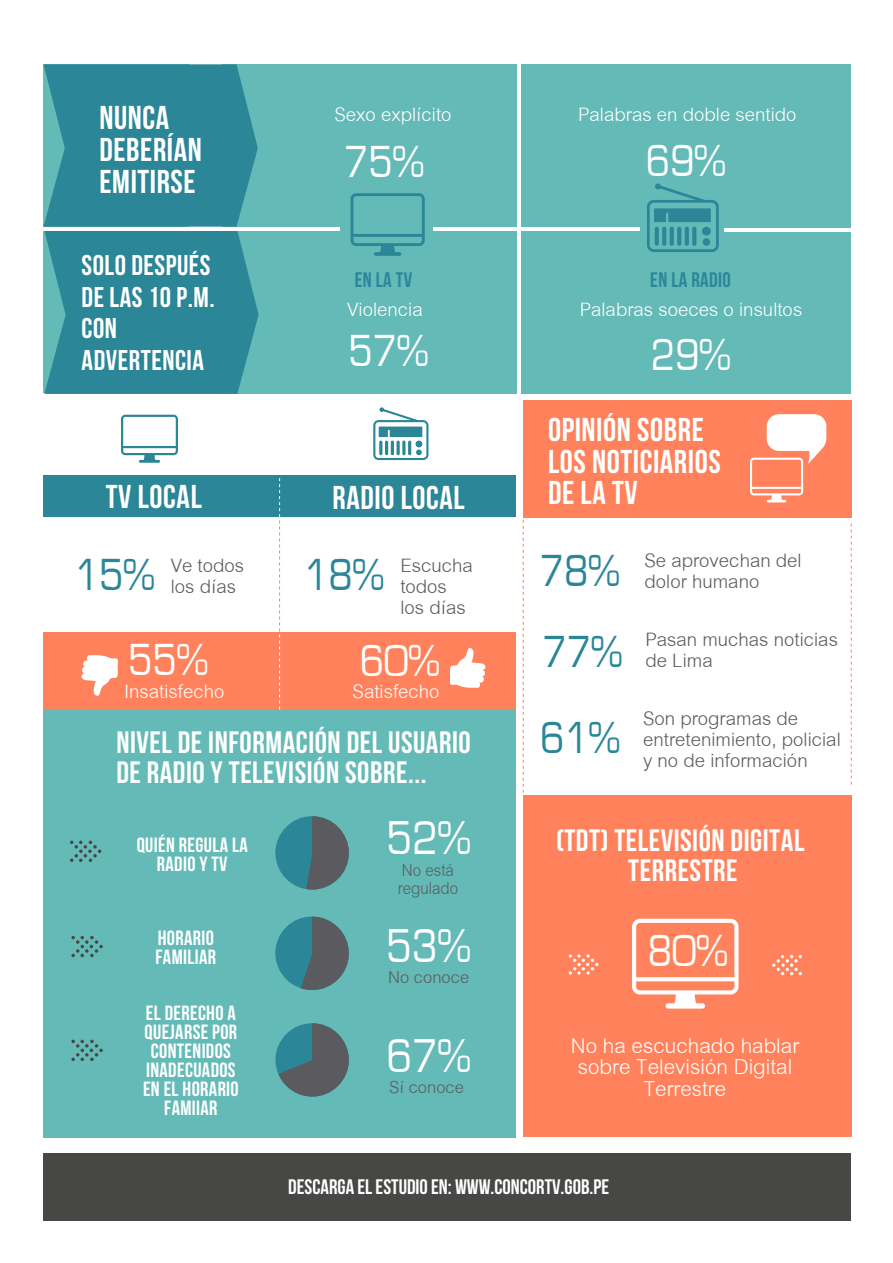
<style>
.page{position:relative;width:893px;height:1263px;background:#fff}
.page>*{position:absolute;margin:0;border:0;box-sizing:border-box;transform-origin:0 0}
.t1{font:43.8px "Eurasia Normal";color:#fff}
.t2{font:41.55px "Eurasia Normal";color:#fff}
.t3{font:41.55px "Eurasia Normal";color:#2b8698}
.t4{font:33px/31.5px "Bebas Neue";letter-spacing:.02em;color:#fff}
.t5{font:31.5px "Cordia New";color:#fff}
.t6{font:30.9px/29.5px "Bebas Neue";letter-spacing:.02em;color:#fff;text-align:center}
.t7{font:28.5px/31.5px "Bebas Neue";letter-spacing:.02em;color:#fff}
.t8{font:28.35px/21px "Cordia New";color:#5b5b5f}
.t9{font:28.35px "Cordia New";color:#fff}
.t10{font:25.35px "Cordia New";color:#5b5b5f}
.t11{font:25.35px/18.8px "Cordia New";color:#5b5b5f;scale:.91 1}
.t12{font:21px "Bebas Neue";color:#fff}
.t13{font:21px "Bebas Neue";letter-spacing:.02em;color:#2b8698}
.t14{font:20.55px/19px "Bebas Neue";letter-spacing:.02em;color:#fff;text-align:center}
.s1{font-family:"Eurasia Normal";font-size:41.55px;color:#2b8698}
</style>
<div class="page">
<div style="left:43px;top:632px;width:473px;height:77px;background:#ff825c"></div>
<div style="left:523px;top:400px;width:328px;height:117px;background:#ff825c"></div>
<div style="left:43px;top:1153px;width:808px;height:67px;background:#474745"></div>
<div style="left:43px;top:475px;width:473px;height:42px;background:#2b8698"></div>
<div style="left:523px;top:795px;width:328px;height:342px;background:#ff825c"></div>
<div style="left:43px;top:709px;width:473px;height:428px;background:#64bab7"></div>
<div style="left:223px;top:64px;width:628px;height:329px;background:#64bab7"></div>
<svg style="left:44px;top:64px;width:215px;height:330px;background:#318b9b"></svg>
<svg style="left:373px;top:407px;width:55px;height:53px"></svg>
<svg style="left:121px;top:415px;width:57px;height:48px"></svg>
<svg style="left:632px;top:919px;width:106px;height:89px"></svg>
<svg style="left:569px;top:954px;width:29px;height:21px"></svg>
<svg style="left:772px;top:955px;width:30px;height:20px"></svg>
<svg style="left:523px;top:519px;width:1px;height:274px"></svg>
<svg style="left:279px;top:478px;width:1px;height:231px"></svg>
<hr style="left:517px;top:42px;width:4px;height:358px;background:#fff">
<hr style="left:29px;top:227px;width:310px;height:3px;background:#fff">
<hr style="left:433px;top:227px;width:207px;height:4px;background:#fff">
<hr style="left:724px;top:228px;width:155px;height:4px;background:#fff">
<svg style="left:647px;top:183px;width:72px;height:69px"></svg>
<svg style="left:351px;top:193px;width:74px;height:63px"></svg>
<svg style="left:81px;top:655px;width:37px;height:41px"></svg>
<svg style="left:450px;top:648px;width:36px;height:40px"></svg>
<svg style="left:71px;top:936px;width:32px;height:21px"></svg>
<svg style="left:71px;top:1040px;width:32px;height:21px"></svg>
<svg style="left:70px;top:840px;width:31px;height:22px"></svg>
<svg style="left:750px;top:414px;width:76px;height:88px"></svg>
<svg style="left:851px;top:520px;width:1px;height:265px"></svg>
<svg style="left:275px;top:816px;width:74px;height:74px"></svg>
<svg style="left:275px;top:917px;width:74px;height:73px"></svg>
<svg style="left:278px;top:1023px;width:71px;height:74px"></svg>
<p class="t4" style="left:99px;top:102px;width:104px">NUNCA<br>DEBERÍAN<br>EMITIRSE</p>
<p class="t7" style="left:82px;top:249px;width:135px">SOLO DESPUÉS<br>DE LAS 10 P.M.<br>CON<br>ADVERTENCIA</p>
<p class="t9" style="left:334px;top:96px;width:119px">Sexo explícito</p>
<p class="t9" style="left:578px;top:96px;width:220px">Palabras en doble sentido</p>
<h2 class="t2" style="left:344px;top:134px;width:81px">75%</h2>
<h2 class="t2" style="left:646px;top:133px;width:81px">69%</h2>
<p class="t13" style="left:355px;top:268px;width:59px">EN LA TV</p>
<p class="t13" style="left:650px;top:268px;width:82px">EN LA RADIO</p>
<p class="t9" style="left:347px;top:290px;width:77px">Violencia</p>
<p class="t9" style="left:580px;top:290px;width:224px">Palabras soeces o insultos</p>
<h2 class="t2" style="left:348px;top:323px;width:81px">57%</h2>
<h2 class="t2" style="left:651px;top:327px;width:81px">29%</h2>
<p class="t4" style="left:106px;top:480px;width:97px">TV LOCAL</p>
<p class="t4" style="left:333px;top:482px;width:134px">RADIO LOCAL</p>
<h2 class="t3" style="left:75px;top:547px;width:81px">15%</h2>
<h2 class="t3" style="left:304px;top:547px;width:81px">18%</h2>
<p class="t8" style="left:171px;top:555px;width:75px">Ve todos los días</p>
<p class="t8" style="left:400px;top:555px;width:74px">Escucha todos los días</p>
<h2 class="t2" style="left:128px;top:632px;width:81px">55%</h2>
<h2 class="t2" style="left:360px;top:633px;width:81px">60%</h2>
<p class="t9" style="left:124px;top:672px;width:102px">Insatisfecho</p>
<p class="t9" style="left:353px;top:672px;width:88px">Satisfecho</p>
<p class="t6" style="left:116px;top:727px;width:356px;text-align:left">NIVEL DE INFORMACIÓN DEL USUARIO<br>DE RADIO Y TELEVISIÓN SOBRE...</p>
<p class="t14" style="left:137px;top:835px;width:113px">QUIÉN REGULA LA<br>RADIO Y TV</p>
<h1 class="t1" style="left:386px;top:809px;width:86px">52%</h1>
<p class="t11" style="left:398px;top:861px;width:68px">No está regulado</p>
<p class="t14" style="left:155px;top:928px;width:62px;text-align:left">HORARIO<br>FAMILIAR</p>
<h1 class="t1" style="left:386px;top:917px;width:86px">53%</h1>
<p class="t14" style="left:143px;top:1003px;width:97px">EL DERECHO A<br>QUEJARSE POR<br>CONTENIDOS<br>INADECUADOS<br>EN EL HORARIO<br>FAMIIAR</p>
<p class="t10" style="left:388px;top:960px;width:83px">No conoce</p>
<h1 class="t1" style="left:387px;top:1027px;width:86px">67%</h1>
<p class="t10" style="left:389px;top:1070px;width:76px">Sí conoce</p>
<p class="t4" style="left:548px;top:413px;width:174px">OPINIÓN SOBRE<br>LOS NOTICIARIOS<br>DE LA TV</p>
<h2 class="t3" style="left:540px;top:543px;width:81px">78%</h2>
<p class="t8" style="left:644px;top:550px;width:159px">Se aprovechan del dolor humano</p>
<p class="t8" style="left:542px;top:629px;width:297px;text-indent:103px">Pasan muchas noticias<br><span class="s1">77%</span> de Lima</p>
<h2 class="t3" style="left:540px;top:710px;width:81px">61%</h2>
<p class="t8" style="left:643px;top:709px;width:199px">Son programas de entretenimiento, policial y no de información</p>
<p class="t6" style="left:556px;top:825px;width:250px">(TDT) TELEVISIÓN DIGITAL<br>TERRESTRE</p>
<h2 class="t2" style="left:648px;top:923px;width:81px">80%</h2>
<p class="t5" style="left:571px;top:1025px;width:230px">No ha escuchado hablar</p>
<p class="t5" style="left:578px;top:1046px;width:216px">sobre Televisión Digital</p>
<p class="t5" style="left:644px;top:1067px;width:84px">Terrestre</p>
<p class="t12" style="left:288px;top:1175px;width:322px">DESCARGA EL ESTUDIO EN: WWW.CONCORTV.GOB.PE</p>
</div>
